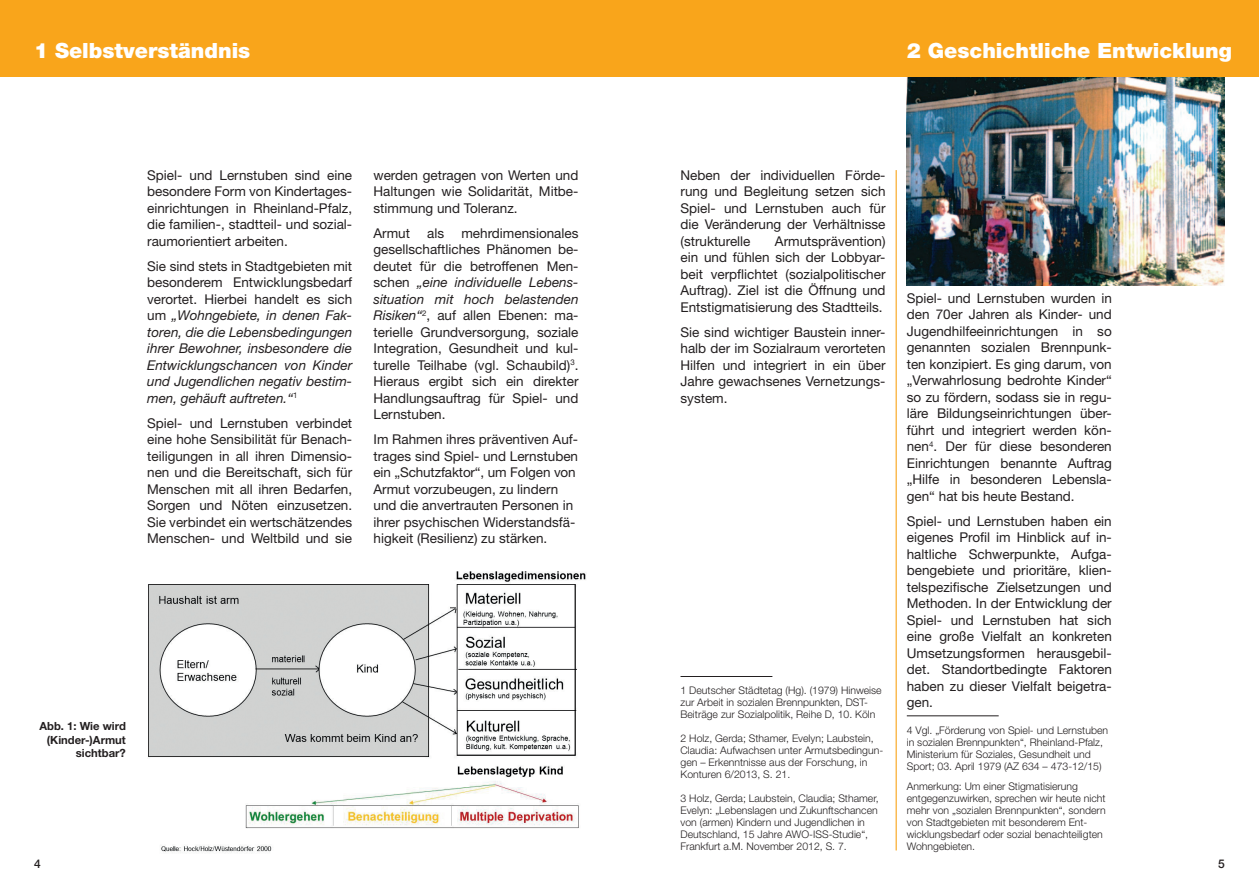
<style>
.page{position:relative;width:1259px;height:893px;background:#fff}
.page>*{position:absolute;margin:0;border:0;box-sizing:border-box;transform-origin:0 0}
.Kapitelüberschrift{font:900 21px "Helvetica Neue LT Std";color:#fff}
.t1{font:13.5px/16.5px "Helvetica Neue LT Std";color:#231f20;text-align:justify}
.t2{font:italic 13.5px/16.5px "Helvetica Neue LT Std";color:#231f20;text-align:justify}
.t3{font:500 12px "Helvetica Neue LT Std";color:#231f20}
.t4{font:700 11.25px/13.5px "Helvetica Neue LT Std";color:#231f20;text-align:right}
.t5{font:300 10.5px/12px "Helvetica Neue LT Std";color:#231f20}
.s1{font-style:normal}
.s2{font-style:italic}
</style>
<div class="page">
<img style="left:907px;top:77px;width:318px;height:209px">
<div style="left:0;top:0;width:1259px;height:77px;background:#f9a51b"></div>
<img style="left:148px;top:571px;width:438px;height:282px">
<hr style="left:680px;top:676px;width:92px;height:1px;background:#231f20">
<hr style="left:907px;top:715px;width:91px;height:1px;background:#231f20">
<hr style="left:895px;top:170px;width:1px;height:680px;background:#f9a51b">
<p class="Kapitelüberschrift" style="left:34px;top:38px;width:218px">1 Selbstverständnis</p>
<p class="Kapitelüberschrift" style="left:907px;top:38px;width:327px">2 Geschichtliche Entwicklung</p>
<p class="t1" style="left:147px;top:166px;width:206px">Spiel- und Lernstuben sind eine besondere Form von Kindertages&shy;einrichtungen in Rheinland-Pfalz, die familien-, stadtteil- und sozial&shy;raumorientiert arbeiten.</p>
<p class="t2" style="left:147px;top:257px;width:206px"><span class="s1">Sie sind stets in Stadtgebieten mit besonderem Entwicklungsbedarf verortet. Hierbei handelt es sich um</span> „Wohngebiete, in denen Fak&shy;toren, die die Lebensbedingungen ihrer Bewohner, insbesondere die Entwicklungschancen von Kinder und Jugendlichen negativ bestim&shy;men, gehäuft auftreten.“<sup>1</sup></p>
<p class="t1" style="left:147px;top:414px;width:206px">Spiel- und Lernstuben verbindet eine hohe Sensibilität für Benach&shy;teiligungen in all ihren Dimensio&shy;nen und die Bereitschaft, sich für Menschen mit all ihren Bedarfen, Sorgen und Nöten einzusetzen.<br>Sie verbindet ein wertschätzendes Menschen- und Weltbild und sie</p>
<p class="t1" style="left:373px;top:166px;width:206px">werden getragen von Werten und Haltungen wie Solidarität, Mitbe&shy;stimmung und Toleranz.</p>
<p class="t1" style="left:373px;top:224px;width:38px">Armut</p>
<p class="t1" style="left:427px;top:224px;width:18px">als</p>
<p class="t1" style="left:373px;top:224px;width:206px;text-indent:88px">mehrdimensionales gesellschaftliches Phänomen be&shy;deutet für die betroffenen Men&shy;schen <span class="s2">„eine individuelle Lebens&shy;situation mit hoch belastenden Risiken“</span><sup>2</sup>, auf allen Ebenen: ma&shy;terielle Grundversorgung, soziale Integration, Gesundheit und kul&shy;turelle Teilhabe (vgl. Schaubild)<sup>3</sup>.<br>Hieraus ergibt sich ein direkter Handlungsauftrag für Spiel- und Lernstuben.</p>
<p class="t1" style="left:373px;top:431px;width:206px;text-align:left">Im Rahmen ihres präventiven Auf&shy;trages sind Spiel- und Lernstuben ein „Schutzfaktor“, um Folgen von Armut vorzubeugen, zu lindern und die anvertrauten Personen in ihrer psychischen Widerstandsfä&shy;higkeit (Resilienz) zu stärken.</p>
<p class="t4" style="left:39px;top:719px;width:88px">Abb. 1: Wie wird (Kinder-)Armut sichtbar?</p>
<p class="t1" style="left:680px;top:166px;width:206px">Neben der individuellen Förde&shy;rung und Begleitung setzen sich Spiel- und Lernstuben auch für die Veränderung der Verhältnisse (strukturelle</p>
<p class="t1" style="left:680px;top:232px;width:206px;text-indent:94px">Armutsprävention) ein und fühlen sich der Lobbyar&shy;beit verpflichtet (sozialpolitischer Auftrag). Ziel ist die Öffnung und Entstigmatisierung des Stadtteils.</p>
<p class="t1" style="left:680px;top:323px;width:206px">Sie sind wichtiger Baustein inner&shy;halb der im Sozialraum verorteten Hilfen und integriert in ein über Jahre gewachsenes Vernetzungs&shy;system.</p>
<p class="t5" style="left:680px;top:684px;width:203px">1 Deutscher Städtetag (Hg). (1979) Hinweise zur Arbeit in sozialen Brennpunkten, DST-<br>Beiträge zur Sozialpolitik, Reihe D, 10. Köln</p>
<p class="t5" style="left:680px;top:732px;width:204px">2 Holz, Gerda; Sthamer, Evelyn; Laubstein, Claudia: Aufwachsen unter Armutsbedingun&shy;gen – Erkenntnisse aus der Forschung, in Konturen 6/2013, S. 21.</p>
<p class="t5" style="left:680px;top:792px;width:200px">3 Holz, Gerda; Laubstein, Claudia; Sthamer, Evelyn: „Lebenslagen und Zukunftschancen von (armen) Kindern und Jugendlichen in Deutschland, 15 Jahre AWO-ISS-Studie“, Frankfurt a.M. November 2012, S. 7.</p>
<p class="t1" style="left:907px;top:289px;width:206px">Spiel- und Lernstuben wurden in den 70er Jahren als Kinder- und Jugendhilfeeinrichtungen in so genannten sozialen Brennpunk&shy;ten konzipiert. Es ging darum, von „Verwahrlosung bedrohte Kinder“ so zu fördern, sodass sie in regu&shy;läre Bildungseinrichtungen über&shy;führt und integriert werden kön&shy;nen<sup>4</sup>. Der für diese besonderen Einrichtungen benannte Auftrag „Hilfe in besonderen Lebensla&shy;gen“ hat bis heute Bestand.</p>
<p class="t1" style="left:907px;top:512px;width:206px">Spiel- und Lernstuben haben ein eigenes Profil im Hinblick auf in&shy;haltliche Schwerpunkte, Aufga&shy;bengebiete und prioritäre, klien&shy;telspezifische Zielsetzungen und Methoden. In der Entwicklung der Spiel- und Lernstuben hat sich eine große Vielfalt an konkreten Umsetzungsformen herausgebil&shy;det. Standortbedingte Faktoren haben zu dieser Vielfalt beigetra&shy;gen.</p>
<p class="t5" style="left:907px;top:724px;width:203px">4 Vgl. „Förderung von Spiel- und Lernstuben in sozialen Brennpunkten“, Rheinland-Pfalz, Ministerium für Soziales, Gesundheit und Sport; 03. April 1979 (AZ 634 – 473-12/15)</p>
<p class="t5" style="left:907px;top:780px;width:200px">Anmerkung: Um einer Stigmatisierung entgegenzuwirken, sprechen wir heute nicht mehr von „sozialen Brennpunkten“, sondern von Stadtgebieten mit besonderem Ent&shy;wicklungsbedarf oder sozial benachteiligten Wohngebieten.</p>
<p class="t3" style="left:34px;top:856px;width:8px">4</p>
<p class="t3" style="left:1218px;top:856px;width:8px">5</p>
</div>
